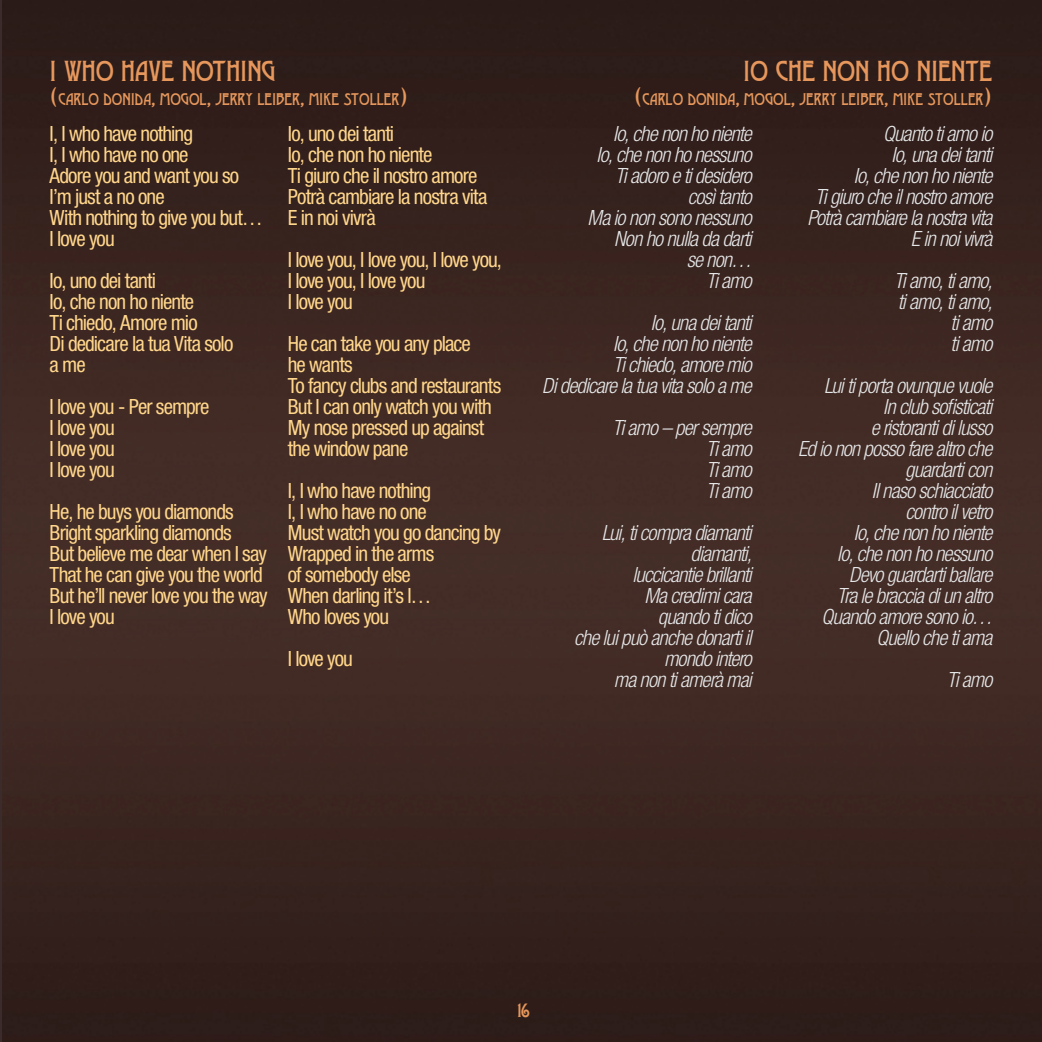
<style>
.page{position:relative;width:1042px;height:1042px;background:#fff}
.page>*{position:absolute;margin:0;border:0;box-sizing:border-box;transform-origin:0 0}
.t1{font:29.4px "Quaint Gothic SGOT";color:#e7975c}
.t2{font:condensed 21px/21px "Helvetica Neue LT Std";letter-spacing:-.04em;color:#ffd68b}
.t3{font:italic 300 condensed 21px/21px "Helvetica Neue LT Std";letter-spacing:-.04em;color:#e4e5e6;text-align:right}
.t4{font:21px "Quaint Gothic SGOT";color:#e7975c}
.t5{font:17.15px "Quaint Gothic SGOT";color:#e7975c}
.s1{font-size:24.5px}
</style>
<div class="page">
<hr style="left:1041px;top:0;width:1px;height:1042px;background:#3b2b2b">
<img style="left:3px;top:0;width:1039px;height:1041px">
<h1 class="t1" style="left:50px;top:52px;width:227px">I WHO HAVE NOTHING</h1>
<h1 class="t1" style="left:743px;top:52px;width:251px">IO CHE NON HO NIENTE</h1>
<p class="t5" style="left:50px;top:88px;width:360px"><span class="s1">(</span>CARLO DONIDA<span class="s1">,</span> MOGOL<span class="s1">,</span> JERRY LEIBER<span class="s1">,</span> MIKE STOLLER<span class="s1">)</span></p>
<p class="t5" style="left:634px;top:88px;width:360px"><span class="s1">(</span>CARLO DONIDA<span class="s1">,</span> MOGOL<span class="s1">,</span> JERRY LEIBER<span class="s1">,</span> MIKE STOLLER<span class="s1">)</span></p>
<p class="t2" style="left:50px;top:122px;width:215px">I, I who have nothing<br>I, I who have no one<br>Adore you and want you so<br>I’m just a no one<br>With nothing to give you but…<br>I love you</p>
<p class="t2" style="left:50px;top:269px;width:185px">Io, uno dei tanti<br>Io, che non ho niente<br>Ti chiedo, Amore mio<br>Di dedicare la tua Vita solo a me</p>
<p class="t2" style="left:50px;top:395px;width:161px">I love you - Per sempre<br>I love you<br>I love you<br>I love you</p>
<p class="t2" style="left:50px;top:500px;width:220px">He, he buys you diamonds<br>Bright sparkling diamonds<br>But believe me dear when I say<br>That he can give you the world<br>But he’ll never love you the way<br>I love you</p>
<p class="t2" style="left:288px;top:122px;width:201px">Io, uno dei tanti<br>Io, che non ho niente<br>Ti giuro che il nostro amore<br>Potrà cambiare la nostra vita<br>E in noi vivrà</p>
<p class="t2" style="left:288px;top:248px;width:216px">I love you, I love you, I love you,<br>I love you, I love you<br>I love you</p>
<p class="t2" style="left:288px;top:332px;width:215px">He can take you any place<br>he wants<br>To fancy clubs and restaurants<br>But I can only watch you with<br>My nose pressed up against the window pane</p>
<p class="t2" style="left:288px;top:479px;width:215px">I, I who have nothing<br>I, I who have no one<br>Must watch you go dancing by<br>Wrapped in the arms<br>of somebody else<br>When darling it’s I…<br>Who loves you</p>
<p class="t2" style="left:288px;top:647px;width:67px">I love you</p>
<p class="t3" style="left:587px;top:123px;width:166px">Io, che non ho niente<br>Io, che non ho nessuno<br>Ti adoro e ti desidero così tanto<br>Ma io non sono nessuno<br>Non ho nulla da darti<br>se non…<br>Ti amo</p>
<p class="t3" style="left:542px;top:312px;width:211px">Io, una dei tanti<br>Io, che non ho niente<br>Ti chiedo, amore mio<br>Di dedicare la tua vita solo a me</p>
<p class="t3" style="left:706px;top:417px;width:47px;text-align:justify;text-indent:-94px">Ti amo – per sempre Ti amo Ti amo Ti amo</p>
<p class="t3" style="left:574px;top:522px;width:179px">Lui, ti compra diamanti diamanti,<br>luccicantie brillanti<br>Ma credimi cara<br>quando ti dico<br>che lui può anche donarti il mondo intero<br>ma non ti amerà mai</p>
<p class="t3" style="left:807px;top:123px;width:186px">Quanto ti amo io<br>Io, una dei tanti<br>Io, che non ho niente<br>Ti giuro che il nostro amore<br>Potrà cambiare la nostra vita<br>E in noi vivrà</p>
<p class="t3" style="left:894px;top:270px;width:100px">Ti amo, ti amo, ti amo, ti amo, ti amo<br>ti amo</p>
<p class="t3" style="left:798px;top:375px;width:196px">Lui ti porta ovunque vuole<br>In club sofisticati<br>e ristoranti di lusso<br>Ed io non posso fare altro che guardarti con<br>Il naso schiacciato<br>contro il vetro<br>Io, che non ho niente<br>Io, che non ho nessuno<br>Devo guardarti ballare<br>Tra le braccia di un altro<br>Quando amore sono io…<br>Quello che ti ama</p>
<p class="t3" style="left:947px;top:669px;width:47px">Ti amo</p>
<p class="t4" style="left:517px;top:996px;width:14px">16</p>
</div>
